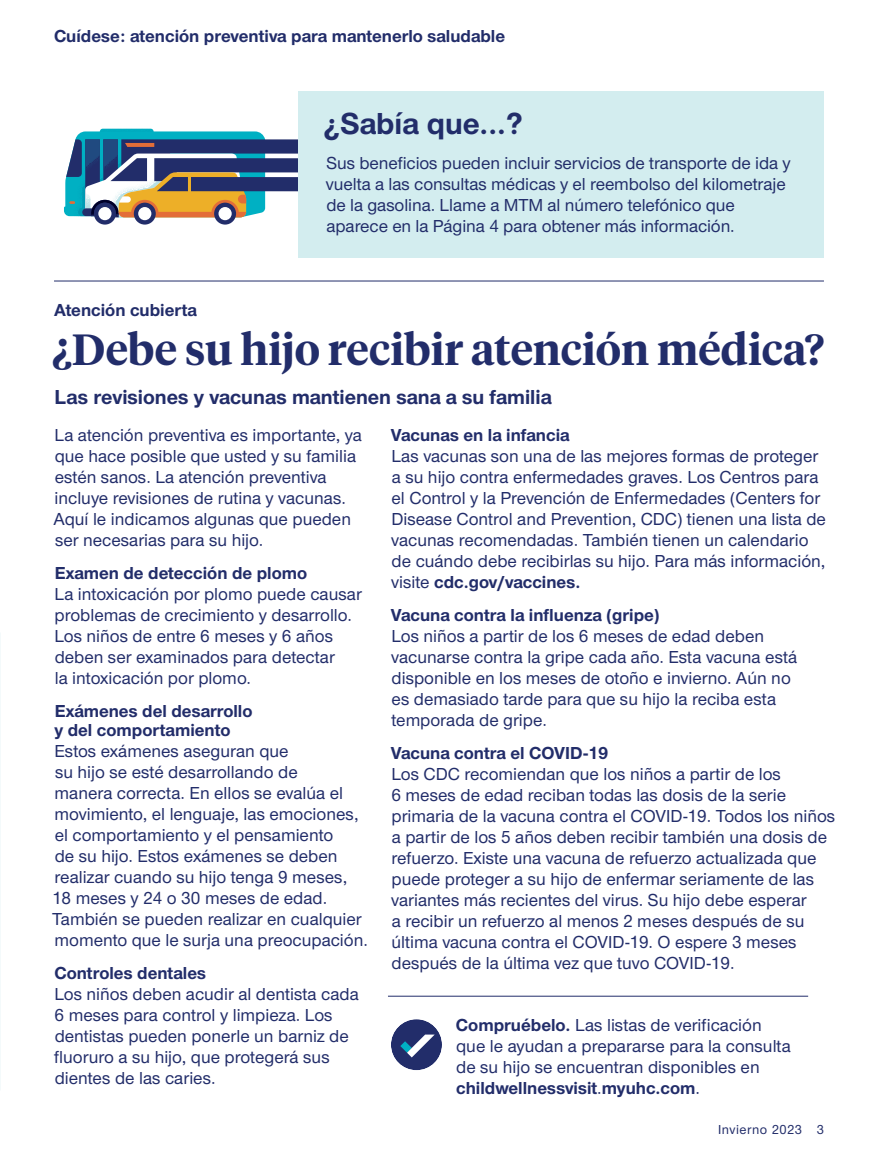
<style>
.page{position:relative;width:878px;height:1161px;background:#fff}
.page>*{position:absolute;margin:0;border:0;box-sizing:border-box;transform-origin:0 0}
.t1{font:600 43.5px "UHC Serif Headline";color:#222d6a}
.Hed_sans_primary_AMC{font:700 31.5px "UHC Sans";color:#222d6a}
.t2{font:700 21px "UHC Sans";color:#222d6a}
.Sans_no_indent_AMC{font:500 18px/21px "UHC Sans";color:#222d6a}
.t3{font:700 18px/19.5px "UHC Sans";color:#222d6a}
.Folio_R_AMC{font:500 13.5px "UHC Sans";letter-spacing:.04em;color:#222d6a}
.s1{font-weight:700}
</style>
<div class="page">
<svg style="left:94px;top:203px;width:22px;height:22px"></svg>
<div style="left:98px;top:207px;width:13px;height:13px;background:#fff;border-radius:50%"></div>
<svg style="left:214px;top:203px;width:22px;height:22px"></svg>
<div style="left:218px;top:207px;width:14px;height:13px;background:#fff;border-radius:50%"></div>
<svg style="left:134px;top:203px;width:22px;height:22px"></svg>
<svg style="left:138px;top:207px;width:13px;height:13px"></svg>
<svg style="left:64px;top:129px;width:234px;height:88px"></svg>
<div style="left:391px;top:1019px;width:51px;height:51px;background:#222d6a;border-radius:50%"></div>
<svg style="left:400px;top:1035px;width:34px;height:22px"></svg>
<hr style="left:388px;top:996px;width:420px;height:1px;background:#222d6a">
<div style="left:298px;top:92px;width:526px;height:166px;background:#d3edef"></div>
<hr style="left:54px;top:281px;width:770px;height:1px;background:#222d6a">
<p class="t3" style="left:54px;top:25px;width:452px">Cuídese: atención preventiva para mantenerlo saludable</p>
<p class="t3" style="left:54px;top:300px;width:144px">Atención cubierta</p>
<p class="Hed_sans_primary_AMC" style="left:323px;top:103px;width:201px">¿Sabía que...?</p>
<p class="Sans_no_indent_AMC" style="left:326px;top:152px;width:466px">Sus beneficios pueden incluir servicios de transporte de ida y vuelta a las consultas médicas y el reembolso del kilometraje de la gasolina. Llame a MTM al número telefónico que aparece en la Página 4 para obtener más información.</p>
<h1 class="t1" style="left:52px;top:320px;width:773px">¿Debe su hijo recibir atención médica?</h1>
<p class="t2" style="left:55px;top:383px;width:498px">Las revisiones y vacunas mantienen sana a su familia</p>
<p class="Sans_no_indent_AMC" style="left:54px;top:424px;width:310px">La atención preventiva es importante, ya que hace posible que usted y su familia estén sanos. La atención preventiva incluye revisiones de rutina y vacunas.<br>Aquí le indicamos algunas que pueden ser necesarias para su hijo.</p>
<p class="t3" style="left:55px;top:563px;width:254px">Examen de detección de plomo</p>
<p class="Sans_no_indent_AMC" style="left:54px;top:583px;width:309px">La intoxicación por plomo puede causar problemas de crecimiento y desarrollo.<br>Los niños de entre 6 meses y 6 años deben ser examinados para detectar<br>la intoxicación por plomo.</p>
<p class="t3" style="left:54px;top:701px;width:199px">Exámenes del desarrollo y del comportamiento</p>
<p class="Sans_no_indent_AMC" style="left:52px;top:740px;width:317px">Estos exámenes aseguran que<br>su hijo se esté desarrollando de<br>manera correcta. En ellos se evalúa el movimiento, el lenguaje, las emociones, el comportamiento y el pensamiento<br>de su hijo. Estos exámenes se deben realizar cuando su hijo tenga 9 meses, 18 meses y 24 o 30 meses de edad.<br>También se pueden realizar en cualquier momento que le surja una preocupación.</p>
<p class="t3" style="left:54px;top:963px;width:153px">Controles dentales</p>
<p class="Sans_no_indent_AMC" style="left:54px;top:983px;width:306px">Los niños deben acudir al dentista cada 6 meses para control y limpieza. Los dentistas pueden ponerle un barniz de fluoruro a su hijo, que protegerá sus dientes de las caries.</p>
<p class="t3" style="left:391px;top:425px;width:180px">Vacunas en la infancia</p>
<p class="Sans_no_indent_AMC" style="left:391px;top:445px;width:436px">Las vacunas son una de las mejores formas de proteger a su hijo contra enfermedades graves. Los Centros para el Control y la Prevención de Enfermedades (Centers for Disease Control and Prevention, CDC) tienen una lista de vacunas recomendadas. También tienen un calendario de cuándo debe recibirlas su hijo. Para más información, visite <span class="s1">cdc.gov/vaccines.</span></p>
<p class="t3" style="left:391px;top:605px;width:270px">Vacuna contra la influenza (gripe)</p>
<p class="Sans_no_indent_AMC" style="left:391px;top:625px;width:407px">Los niños a partir de los 6 meses de edad deben vacunarse contra la gripe cada año. Esta vacuna está disponible en los meses de otoño e invierno. Aún no es demasiado tarde para que su hijo la reciba esta temporada de gripe.</p>
<p class="t3" style="left:391px;top:743px;width:219px">Vacuna contra el COVID-19</p>
<p class="Sans_no_indent_AMC" style="left:391px;top:763px;width:445px">Los CDC recomiendan que los niños a partir de los<br>6 meses de edad reciban todas las dosis de la serie primaria de la vacuna contra el COVID-19. Todos los niños a partir de los 5 años deben recibir también una dosis de refuerzo. Existe una vacuna de refuerzo actualizada que puede proteger a su hijo de enfermar seriamente de las variantes más recientes del virus. Su hijo debe esperar<br>a recibir un refuerzo al menos 2 meses después de su última vacuna contra el COVID-19. O espere 3 meses después de la última vez que tuvo COVID-19.</p>
<p class="Sans_no_indent_AMC" style="left:456px;top:1014px;width:336px"><span class="s1">Compruébelo.</span> Las listas de verificación que le ayudan a prepararse para la consulta de su hijo se encuentran disponibles en <span class="s1">childwellnessvisit</span>.<span class="s1">myuhc.com</span>.</p>
<p class="Folio_R_AMC" style="left:718px;top:1120px;width:107px">Invierno 2023 3</p>
</div>
